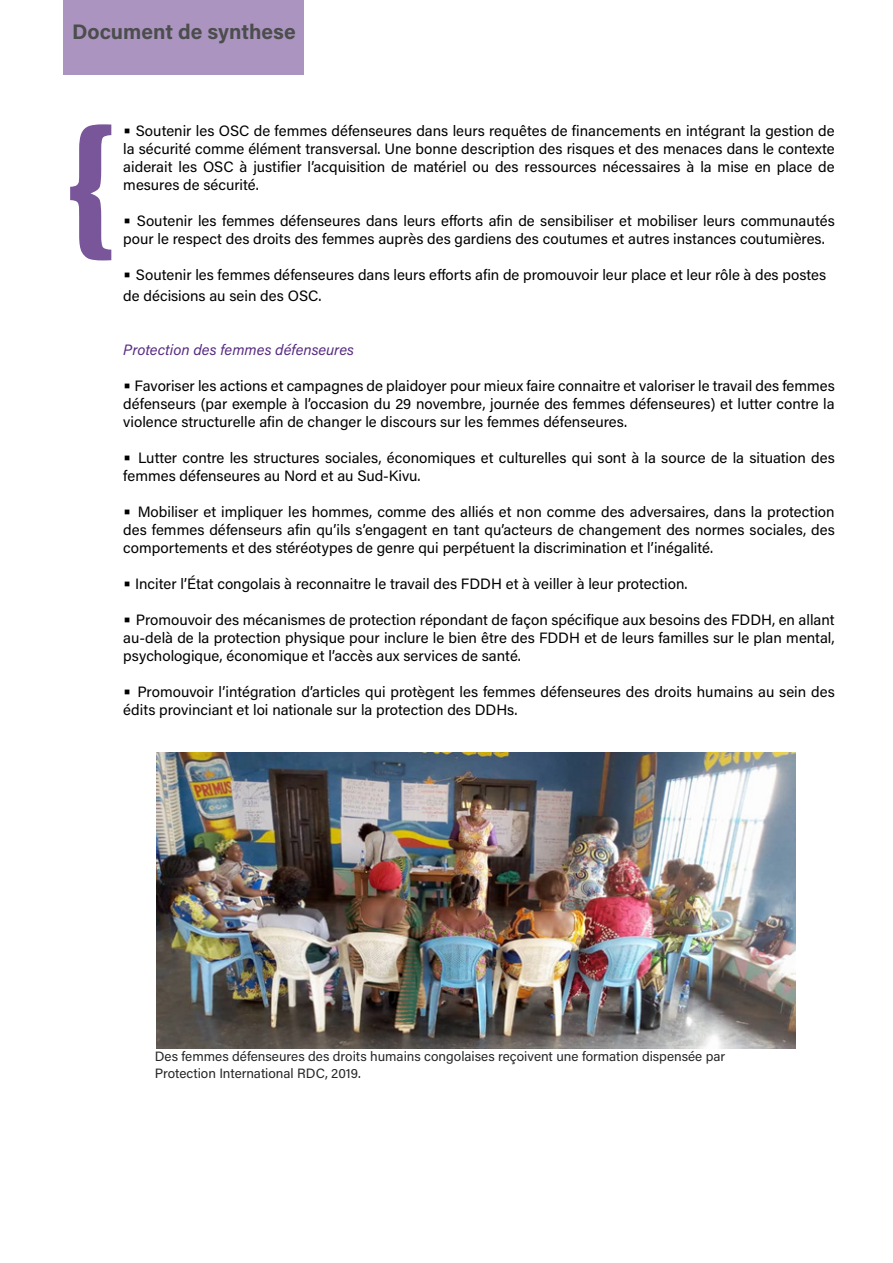
<style>
.page{position:relative;width:893px;height:1263px;background:#fff}
.page>*{position:absolute;margin:0;border:0;box-sizing:border-box;transform-origin:0 0}
.t1{font:700 21px "Acumin Pro";color:#4c4d4d}
.t2{font:15px/18px "Acumin Pro";color:#000;text-align:justify}
.t3{font:italic 15px "Acumin Pro";color:#572b81}
.t4{font:13.5px/16.2px "Acumin Pro";color:#262626}
.s1{font-weight:700;font-size:19.5px}
</style>
<div class="page">
<div style="left:64px;top:0;width:240px;height:74px;background:#ab95c0"></div>
<svg style="left:70px;top:124px;width:41px;height:136px"></svg>
<img style="left:156px;top:753px;width:639px;height:295px">
<h1 class="t1" style="left:72px;top:16px;width:225px">Document de synthese</h1>
<p class="t2" style="left:123px;top:121px;width:713px"><span class="s1">•</span> Soutenir les OSC de femmes défenseures dans leurs requêtes de financements en intégrant la gestion de la sécurité comme élément transversal. Une bonne description des risques et des menaces dans le contexte aiderait les OSC à justifier l’acquisition de matériel ou des ressources nécessaires à la mise en place de mesures de sécurité.</p>
<p class="t2" style="left:123px;top:211px;width:713px"><span class="s1">•</span> Soutenir les femmes défenseures dans leurs efforts afin de sensibiliser et mobiliser leurs communautés pour le respect des droits des femmes auprès des gardiens des coutumes et autres instances coutumières.</p>
<p class="t2" style="left:123px;top:263px;width:704px;line-height:21.6px"><span class="s1">•</span> Soutenir les femmes défenseures dans leurs efforts afin de promouvoir leur place et leur rôle à des postes de décisions au sein des OSC.</p>
<p class="t3" style="left:123px;top:339px;width:232px">Protection des femmes défenseures</p>
<p class="t2" style="left:123px;top:376px;width:713px"><span class="s1">•</span> Favoriser les actions et campagnes de plaidoyer pour mieux faire connaitre et valoriser le travail des femmes défenseurs (par exemple à l’occasion du 29 novembre, journée des femmes défenseures) et lutter contre la violence structurelle afin de changer le discours sur les femmes défenseures.</p>
<p class="t2" style="left:123px;top:448px;width:713px"><span class="s1">•</span> Lutter contre les structures sociales, économiques et culturelles qui sont à la source de la situation des femmes défenseures au Nord et au Sud-Kivu.</p>
<p class="t2" style="left:123px;top:502px;width:713px"><span class="s1">•</span> Mobiliser et impliquer les hommes, comme des alliés et non comme des adversaires, dans la protection des femmes défenseurs afin qu’ils s’engagent en tant qu’acteurs de changement des normes sociales, des comportements et des stéréotypes de genre qui perpétuent la discrimination et l’inégalité.</p>
<p class="t2" style="left:123px;top:574px;width:566px"><span class="s1">•</span> Inciter l’État congolais à reconnaitre le travail des FDDH et à veiller à leur protection.</p>
<p class="t2" style="left:123px;top:610px;width:713px"><span class="s1">•</span> Promouvoir des mécanismes de protection répondant de façon spécifique aux besoins des FDDH, en allant au-delà de la protection physique pour inclure le bien être des FDDH et de leurs familles sur le plan mental, psychologique, économique et l’accès aux services de santé.</p>
<p class="t2" style="left:123px;top:682px;width:713px"><span class="s1">•</span> Promouvoir l’intégration d’articles qui protègent les femmes défenseures des droits humains au sein des édits provinciant et loi nationale sur la protection des DDHs.</p>
<p class="t4" style="left:155px;top:1048px;width:572px">Des femmes défenseures des droits humains congolaises reçoivent une formation dispensée par<br>Protection International RDC, 2019.</p>
</div>
